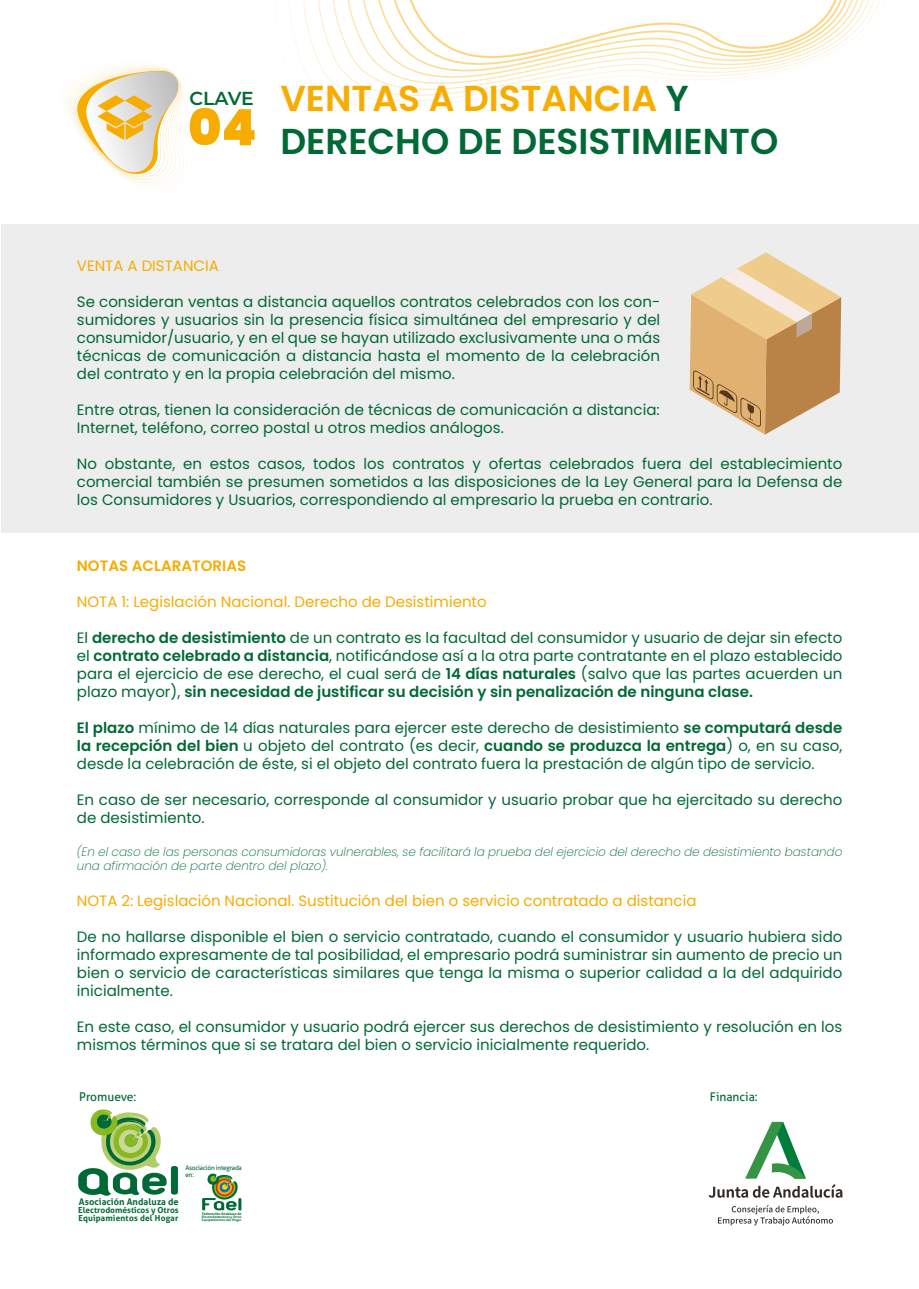
<style>
.page{position:relative;width:919px;height:1289px;background:#fff}
.page>*{position:absolute;margin:0;border:0;box-sizing:border-box;transform-origin:0 0}
.t1{font:600 36px/43.2px "Poppins";color:#006935;text-align:center}
.t2{font:600 18.75px "Montserrat";letter-spacing:-.005em;color:#006935}
.t3{font:15px/18px "Poppins";color:#006935;text-align:justify}
.t4{font:15px "Poppins";color:#f7ac00}
.t5{font:600 15px "Poppins";color:#f7ac00}
.t6{font:italic 200 12px/14.4px "Poppins";color:#006935}
.t7{font:12px "Aller";color:#006935}
.t8{font:700 9.15px "Aller";letter-spacing:.005em;color:#006935}
.t9{font:700 8.4px/8.6px "Aller";color:#006935}
.t10{font:6.45px/7.6px "Aller";letter-spacing:-.03em;color:#006935}
.t11{font:700 3.6px "Aller";color:#006935}
.t12{font:700 3.3px/3.4px "Aller";color:#006935}
.s1{color:#f7ac00}
.s2{font-weight:600}
</style>
<div class="page">
<div style="left:2px;top:224px;width:916px;height:308px;background:#ededed"></div>
<svg style="left:303px;top:0;width:190px;height:102px"></svg>
<svg style="left:317px;top:0;width:563px;height:96px"></svg>
<svg style="left:332px;top:0;width:541px;height:90px"></svg>
<svg style="left:346px;top:0;width:520px;height:84px"></svg>
<svg style="left:64px;top:64px;width:124px;height:123px"></svg>
<svg style="left:78px;top:1109px;width:100px;height:86px"></svg>
<svg style="left:202px;top:1173px;width:39px;height:37px"></svg>
<svg style="left:718px;top:1205px;width:114px;height:20px"></svg>
<svg style="left:708px;top:1121px;width:134px;height:76px"></svg>
<svg style="left:689px;top:252px;width:152px;height:182px"></svg>
<h1 class="t1" style="left:188px;top:77px;width:591px"><span class="s1">VENTAS A DISTANCIA</span> Y<br><sup>04</sup> DERECHO DE DESISTIMIENTO</h1>
<p class="t2" style="left:189px;top:85px;width:66px">CLAVE</p>
<p class="t4" style="left:77px;top:257px;width:143px">VENTA A DISTANCIA</p>
<p class="t3" style="left:77px;top:293px;width:585px">Se consideran ventas a distancia aquellos contratos celebrados con los con&shy;sumidores y usuarios sin la presencia física simultánea del empresario y del consumidor/usuario, y en el que se hayan utilizado exclusivamente una o más técnicas de comunicación a distancia hasta el momento de la celebración del contrato y en la propia celebración del mismo.</p>
<p class="t3" style="left:77px;top:401px;width:584px">Entre otras, tienen la consideración de técnicas de comunicación a distancia:<br>Internet, teléfono, correo postal u otros medios análogos.</p>
<p class="t3" style="left:77px;top:455px;width:767px">No obstante, en estos casos, todos los contratos y ofertas celebrados fuera del establecimiento comercial también se presumen sometidos a las disposiciones de la Ley General para la Defensa de los Consumidores y Usuarios, correspondiendo al empresario la prueba en contrario.</p>
<p class="t5" style="left:77px;top:557px;width:171px">NOTAS ACLARATORIAS</p>
<p class="t4" style="left:77px;top:593px;width:411px">NOTA 1: Legislación Nacional. Derecho de Desistimiento</p>
<p class="t3" style="left:77px;top:629px;width:767px">El <span class="s2">derecho de desistimiento</span> de un contrato es la facultad del consumidor y usuario de dejar sin efecto el <span class="s2">contrato celebrado a distancia</span>, notificándose así a la otra parte contratante en el plazo establecido para el ejercicio de ese derecho, el cual será de <span class="s2">14 días naturales</span> (salvo que las partes acuerden un plazo mayor), <span class="s2">sin necesidad de justificar su decisión y sin penalización de ninguna clase.</span></p>
<p class="t3" style="left:77px;top:719px;width:767px"><span class="s2">El plazo</span> mínimo de 14 días naturales para ejercer este derecho de desistimiento <span class="s2">se computará desde la recepción del bien</span> u objeto del contrato (es decir, <span class="s2">cuando se produzca la entrega</span>) o, en su caso, desde la celebración de éste, si el objeto del contrato fuera la prestación de algún tipo de servicio.</p>
<p class="t3" style="left:77px;top:791px;width:767px">En caso de ser necesario, corresponde al consumidor y usuario probar que ha ejercitado su derecho de desistimiento.</p>
<p class="t6" style="left:77px;top:844px;width:767px">(En el caso de las personas consumidoras vulnerables, se facilitará la prueba del ejercicio del derecho de desistimiento bastando una afirmación de parte dentro del plazo).</p>
<p class="t4" style="left:77px;top:892px;width:621px">NOTA 2: Legislación Nacional. Sustitución del bien o servicio contratado a distancia</p>
<p class="t3" style="left:77px;top:927px;width:767px">De no hallarse disponible el bien o servicio contratado, cuando el consumidor y usuario hubiera sido informado expresamente de tal posibilidad, el empresario podrá suministrar sin aumento de precio un bien o servicio de características similares que tenga la misma o superior calidad a la del adquirido inicialmente.</p>
<p class="t3" style="left:77px;top:1017px;width:766px">En este caso, el consumidor y usuario podrá ejercer sus derechos de desistimiento y resolución en los mismos términos que si se tratara del bien o servicio inicialmente requerido.</p>
<p class="t7" style="left:79px;top:1089px;width:59px">Promueve:</p>
<p class="t7" style="left:710px;top:1089px;width:49px">Financia:</p>
<p class="t10" style="left:185px;top:1163px;width:58px">Asociación integrada en:</p>
<p class="t8" style="left:79px;top:1195px;width:101px">Asociación Andaluza de</p>
<p class="t9" style="left:78px;top:1205px;width:102px">Electrodomésticos y Otros<br>Equipamientos del Hogar</p>
<p class="t11" style="left:202px;top:1211px;width:41px">Federación Andaluza de</p>
<p class="t12" style="left:202px;top:1214px;width:41px">Electrodomésticos y Otros<br>Equipamientos del Hogar</p>
</div>
